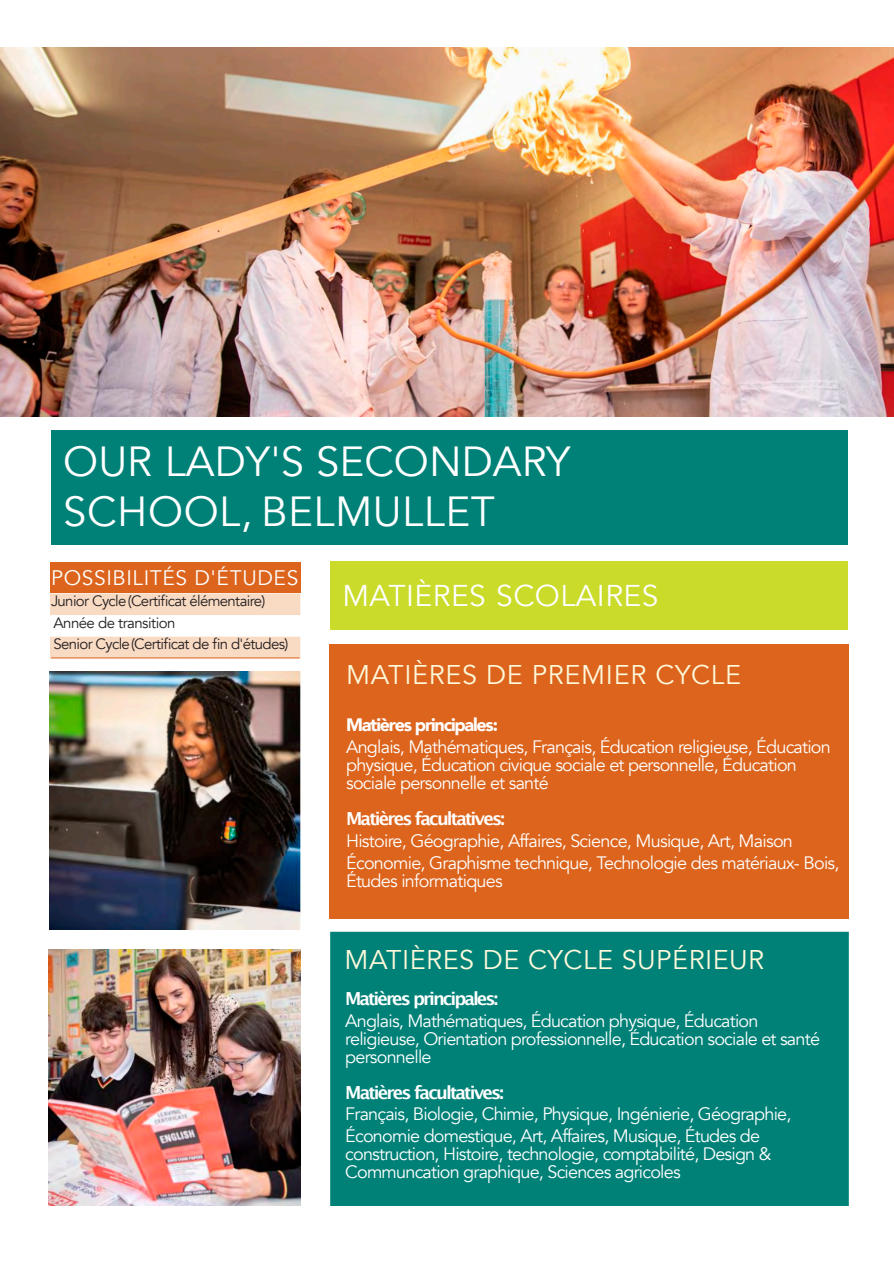
<style>
.page{position:relative;width:894px;height:1264px;background:#fff}
.page>*{position:absolute;margin:0;border:0;box-sizing:border-box;transform-origin:0 0}
.t1{font:42px/49.8px "Avenir";letter-spacing:.005em;color:#fff}
.t2{font:30px "Avenir";letter-spacing:.015em;color:#fff}
.t3{font:27px "Avenir";letter-spacing:.015em;color:#fef9db}
.t4{font:21px "Avenir";letter-spacing:.03em;color:#fff}
.t5{font:18px/18px "Avenir";letter-spacing:-.045em;color:#fff}
.t6{font:700 18px "Lucida Grande";letter-spacing:-.105em;color:#fff}
.t7{font:900 18px "Avenir";letter-spacing:-.07em;color:#fff}
.t8{font:15px/21.5px "Avenir";letter-spacing:-.04em;color:#231f20}
</style>
<div class="page">
<div style="left:51px;top:429px;width:797px;height:115px;background:#008177"></div>
<div style="left:330px;top:931px;width:519px;height:273px;background:#008177"></div>
<div style="left:330px;top:644px;width:519px;height:274px;background:#dc641c"></div>
<div style="left:50px;top:562px;width:251px;height:31px;background:#dc641c"></div>
<svg style="left:50px;top:593px;width:250px;height:65px"></svg>
<div style="left:330px;top:561px;width:518px;height:69px;background:#cadb2a"></div>
<hr style="left:51px;top:657px;width:249px;height:1px;background:#dc641c">
<img style="left:48px;top:949px;width:252px;height:256px">
<img style="left:50px;top:672px;width:250px;height:257px">
<img style="left:0;top:47px;width:893px;height:369px">
<h1 class="t1" style="left:63px;top:437px;width:508px">OUR LADY'S SECONDARY<br>SCHOOL, BELMULLET</h1>
<p class="t4" style="left:51px;top:564px;width:249px">POSSIBILITÉS D'ÉTUDES</p>
<p class="t8" style="left:51px;top:590px;width:239px">Junior Cycle(Certificat élémentaire)<br>Année de transition<br>Senior Cycle(Certificat de fin d'études)</p>
<h2 class="t2" style="left:342px;top:576px;width:318px">MATIÈRES SCOLAIRES</h2>
<h3 class="t3" style="left:346px;top:657px;width:396px">MATIÈRES DE PREMIER CYCLE</h3>
<p class="t7" style="left:346px;top:713px;width:153px">Matières principales:</p>
<p class="t5" style="left:346px;top:737px;width:486px">Anglais, Mathématiques, Français, Éducation religieuse, Éducation physique, Éducation civique sociale et personnelle, Éducation sociale personnelle et santé</p>
<p class="t6" style="left:346px;top:811px;width:160px">Matières facultatives:</p>
<p class="t5" style="left:346px;top:830px;width:495px;line-height:21.6px">Histoire, Géographie, Affaires, Science, Musique, Art, Maison<br>Économie, Graphisme technique, Technologie des matériaux- Bois,</p>
<p class="t5" style="left:346px;top:871px;width:158px">Études informatiques</p>
<h3 class="t3" style="left:344px;top:942px;width:421px">MATIÈRES DE CYCLE SUPÉRIEUR</h3>
<p class="t6" style="left:345px;top:991px;width:154px">Matières principales:</p>
<p class="t5" style="left:345px;top:1011px;width:476px">Anglais, Mathématiques, Éducation physique, Éducation religieuse, Orientation professionnelle, Éducation sociale et santé personnelle</p>
<p class="t6" style="left:345px;top:1084px;width:160px">Matières facultatives:</p>
<p class="t5" style="left:345px;top:1103px;width:448px;line-height:21.6px">Français, Biologie, Chimie, Physique, Ingénierie, Géographie,<br>Économie domestique, Art, Affaires, Musique, Études de</p>
<p class="t5" style="left:345px;top:1144px;width:428px">construction, Histoire, technologie, comptabilité, Design &amp;<br>Communcation graphique, Sciences agricoles</p>
</div>
